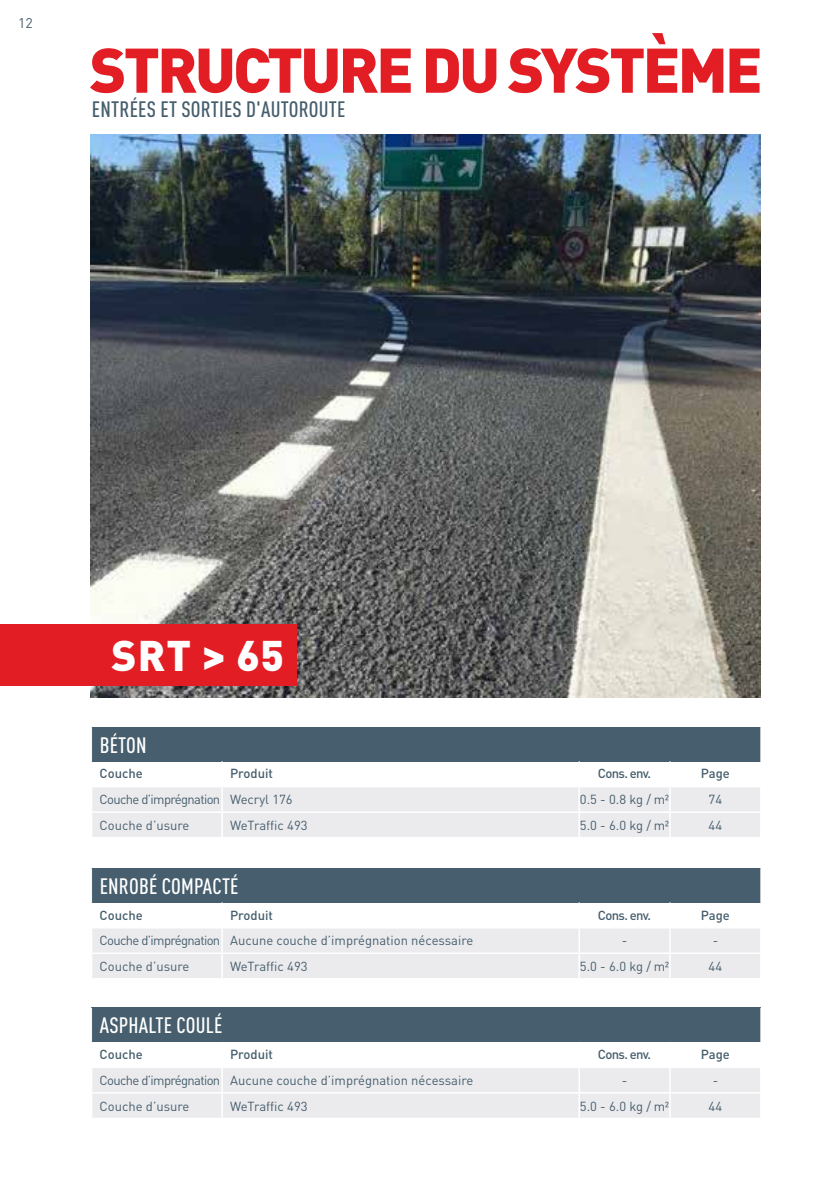
<style>
.page{position:relative;width:840px;height:1191px;background:#fff}
.page>*{position:absolute;margin:0;border:0;box-sizing:border-box;transform-origin:0 0}
.t1{font:900 62px "DIN Pro";letter-spacing:-.045em;color:#e31d24}
.t2{font:900 42.4px "DIN Pro";color:#fff}
.t3{font:500 condensed 22px "DIN Pro";letter-spacing:.01em;color:#fff}
.t4{font:500 condensed 22px "DIN Pro";letter-spacing:.01em;color:#465e6d}
.t5{font:14px "DIN Pro";color:#465e6d}
.t6{font:13px "DIN Pro";color:#465e6d}
.t7{font:500 13px "DIN Pro";color:#465e6d}
.t8{font:13px "DIN Pro";letter-spacing:-.05em;color:#465e6d}
</style>
<div class="page">
<img style="left:91px;top:134px;width:669px;height:563px">
<div style="left:91px;top:727px;width:669px;height:34px;background:#465e6d"></div>
<hr style="left:91px;top:727px;width:1px;height:34px;background:#fff">
<svg style="left:91px;top:761px;width:670px;height:76px"></svg>
<hr style="left:759px;top:813px;width:2px;height:24px;background:#fff">
<div style="left:91px;top:868px;width:669px;height:34px;background:#465e6d"></div>
<hr style="left:91px;top:868px;width:1px;height:34px;background:#fff">
<svg style="left:91px;top:902px;width:670px;height:76px"></svg>
<hr style="left:759px;top:954px;width:2px;height:24px;background:#fff">
<div style="left:91px;top:1007px;width:669px;height:34px;background:#465e6d"></div>
<hr style="left:91px;top:1007px;width:1px;height:34px;background:#fff">
<svg style="left:91px;top:1041px;width:670px;height:76px"></svg>
<hr style="left:759px;top:1093px;width:2px;height:24px;background:#fff">
<div style="left:0;top:624px;width:296px;height:61px;background:#e31d24"></div>
<hr style="left:839px;top:624px;width:1px;height:62px;background:#e31d24">
<p class="t5" style="left:18px;top:14px;width:16px">12</p>
<h1 class="t1" style="left:90px;top:28px;width:674px">STRUCTURE DU SYSTÈME</h1>
<h3 class="t4" style="left:92px;top:96px;width:255px">ENTRÉES ET SORTIES D'AUTOROUTE</h3>
<h2 class="t2" style="left:112px;top:627px;width:174px">SRT &gt; 65</h2>
<h3 class="t3" style="left:100px;top:731px;width:49px">BÉTON</h3>
<p class="t7" style="left:99px;top:765px;width:45px">Couche</p>
<p class="t7" style="left:230px;top:765px;width:44px">Produit</p>
<p class="t7" style="left:597px;top:765px;width:55px">Cons. env.</p>
<p class="t7" style="left:700px;top:765px;width:31px">Page</p>
<p class="t8" style="left:99px;top:791px;width:194px">Couche d’imprégnation Wecryl 176</p>
<p class="t6" style="left:579px;top:791px;width:91px">0.5 - 0.8 kg / m²</p>
<p class="t6" style="left:708px;top:791px;width:15px">74</p>
<p class="t6" style="left:99px;top:816px;width:91px">Couche d’usure</p>
<p class="t6" style="left:230px;top:816px;width:79px">WeTraffic 493</p>
<p class="t6" style="left:579px;top:816px;width:91px">5.0 - 6.0 kg / m²</p>
<p class="t6" style="left:708px;top:816px;width:15px">44</p>
<h3 class="t3" style="left:100px;top:872px;width:140px">ENROBÉ COMPACTÉ</h3>
<p class="t7" style="left:99px;top:906px;width:45px">Couche</p>
<p class="t7" style="left:230px;top:906px;width:44px">Produit</p>
<p class="t7" style="left:597px;top:906px;width:55px">Cons. env.</p>
<p class="t7" style="left:700px;top:906px;width:31px">Page</p>
<p class="t6" style="left:99px;top:932px;width:375px">Couche d’imprégnation Aucune couche d’imprégnation nécessaire</p>
<p class="t6" style="left:621px;top:932px;width:7px">-</p>
<p class="t6" style="left:712px;top:932px;width:7px">-</p>
<p class="t6" style="left:99px;top:957px;width:91px">Couche d’usure</p>
<p class="t6" style="left:230px;top:957px;width:79px">WeTraffic 493</p>
<p class="t6" style="left:579px;top:957px;width:91px">5.0 - 6.0 kg / m²</p>
<p class="t6" style="left:708px;top:957px;width:15px">44</p>
<h3 class="t3" style="left:100px;top:1012px;width:124px">ASPHALTE COULÉ</h3>
<p class="t7" style="left:99px;top:1045px;width:45px">Couche</p>
<p class="t7" style="left:230px;top:1045px;width:44px">Produit</p>
<p class="t7" style="left:597px;top:1045px;width:55px">Cons. env.</p>
<p class="t7" style="left:700px;top:1045px;width:31px">Page</p>
<p class="t6" style="left:99px;top:1071px;width:375px">Couche d’imprégnation Aucune couche d’imprégnation nécessaire</p>
<p class="t6" style="left:621px;top:1071px;width:7px">-</p>
<p class="t6" style="left:712px;top:1071px;width:7px">-</p>
<p class="t6" style="left:99px;top:1097px;width:91px">Couche d’usure</p>
<p class="t6" style="left:230px;top:1097px;width:79px">WeTraffic 493</p>
<p class="t6" style="left:579px;top:1097px;width:91px">5.0 - 6.0 kg / m²</p>
<p class="t6" style="left:708px;top:1097px;width:15px">44</p>
</div>
